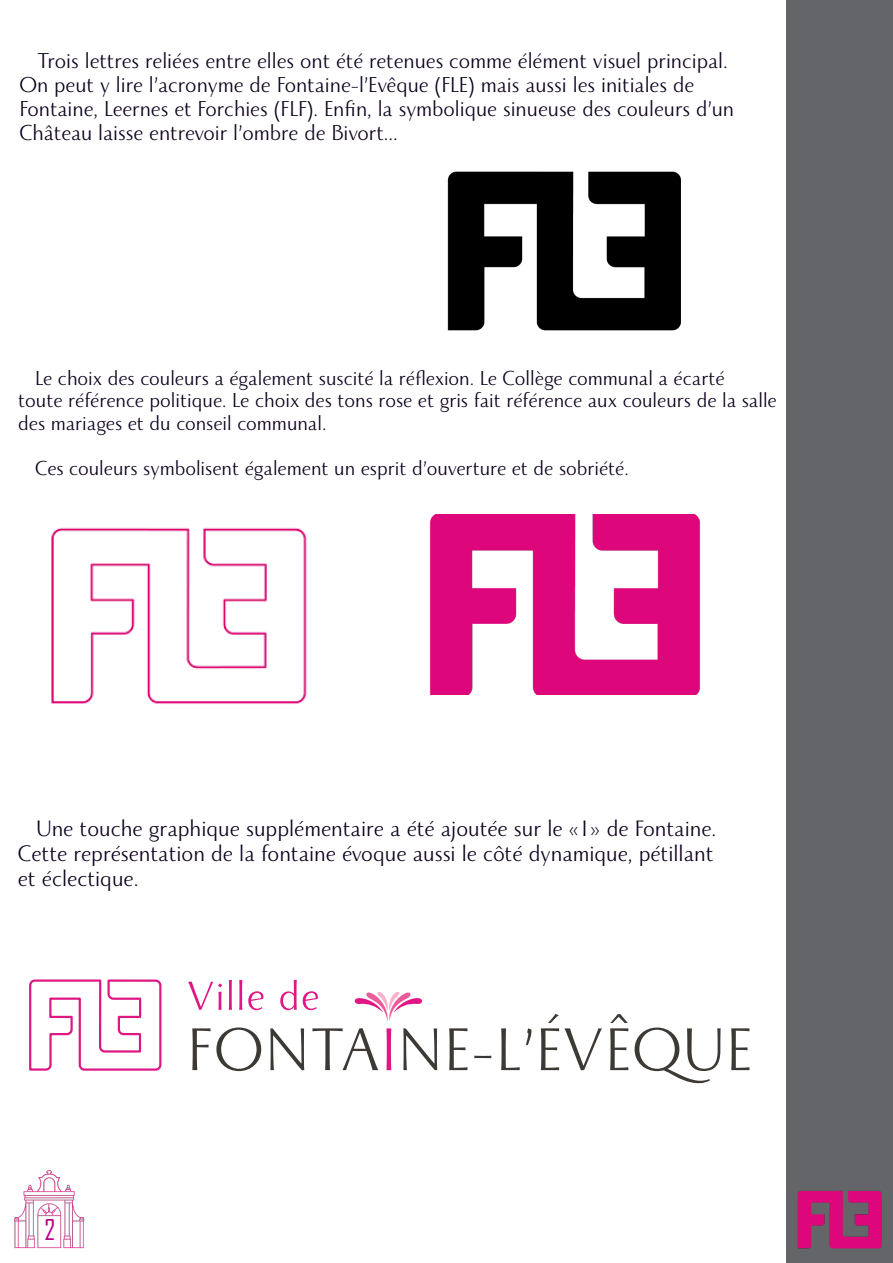
<style>
.page{position:relative;width:893px;height:1263px;background:#fff}
.page>*{position:absolute;margin:0;border:0;box-sizing:border-box;transform-origin:0 0}
.t1{font:27.45px "Agency FB";color:#b90087}
.t2{font:24.9px/24.9px "Monterchi Text";color:#0e001d;text-align:justify}
.t3{font:24px/24px "Monterchi Text";color:#0e001d}
.t4{font:22.5px/22.5px "Monterchi Text";color:#0e001d}
</style>
<div class="page">
<div style="left:787px;top:0;width:106px;height:1263px;background:#636569"></div>
<img style="left:798px;top:1190px;width:84px;height:59px">
<img style="left:447px;top:171px;width:234px;height:160px">
<img style="left:51px;top:527px;width:256px;height:177px">
<img style="left:429px;top:515px;width:272px;height:179px">
<svg style="left:188px;top:982px;width:34px;height:28px"></svg>
<svg style="left:229px;top:980px;width:3px;height:30px"></svg>
<svg style="left:239px;top:980px;width:3px;height:30px"></svg>
<svg style="left:248px;top:991px;width:15px;height:19px"></svg>
<svg style="left:280px;top:980px;width:17px;height:30px"></svg>
<svg style="left:303px;top:991px;width:15px;height:19px"></svg>
<svg style="left:192px;top:1028px;width:18px;height:42px"></svg>
<svg style="left:216px;top:1027px;width:45px;height:44px"></svg>
<svg style="left:270px;top:1028px;width:34px;height:42px"></svg>
<svg style="left:312px;top:1028px;width:66px;height:42px"></svg>
<svg style="left:386px;top:1028px;width:5px;height:42px"></svg>
<svg style="left:403px;top:1028px;width:34px;height:42px"></svg>
<svg style="left:449px;top:1028px;width:18px;height:42px"></svg>
<svg style="left:474px;top:1056px;width:17px;height:2px"></svg>
<svg style="left:501px;top:1028px;width:19px;height:42px"></svg>
<svg style="left:526px;top:1028px;width:6px;height:17px"></svg>
<svg style="left:541px;top:1014px;width:61px;height:56px"></svg>
<svg style="left:610px;top:1014px;width:18px;height:56px"></svg>
<svg style="left:635px;top:1027px;width:86px;height:56px"></svg>
<svg style="left:731px;top:1028px;width:18px;height:42px"></svg>
<svg style="left:354px;top:992px;width:68px;height:29px"></svg>
<svg style="left:29px;top:979px;width:133px;height:92px"></svg>
<img style="left:14px;top:1170px;width:71px;height:79px">
<p class="t3" style="left:19px;top:53px;width:716px;text-indent:18px">Trois lettres reliées entre elles ont été retenues comme élément visuel principal.<br>On peut y lire l’acronyme de Fontaine-l’Evêque (FLE) mais aussi les initiales de Fontaine, Leernes et Forchies (FLF). Enfin, la symbolique sinueuse des couleurs d’un Château laisse entrevoir l’ombre de Bivort...</p>
<p class="t4" style="left:18px;top:370px;width:760px;text-indent:17px">Le choix des couleurs a également suscité la réflexion. Le Collège communal a écarté<br>toute référence politique. Le choix des tons rose et gris fait référence aux couleurs de la salle des mariages et du conseil communal.</p>
<p class="t4" style="left:35px;top:460px;width:595px">Ces couleurs symbolisent également un esprit d’ouverture et de sobriété.</p>
<p class="t2" style="left:18px;top:820px;width:700px;text-indent:19px">Une touche graphique supplémentaire a été ajoutée sur le « I » de Fontaine.<br>Cette représentation de la fontaine évoque aussi le côté dynamique, pétillant et éclectique.</p>
<p class="t1" style="left:44px;top:1219px;width:12px">2</p>
</div>
